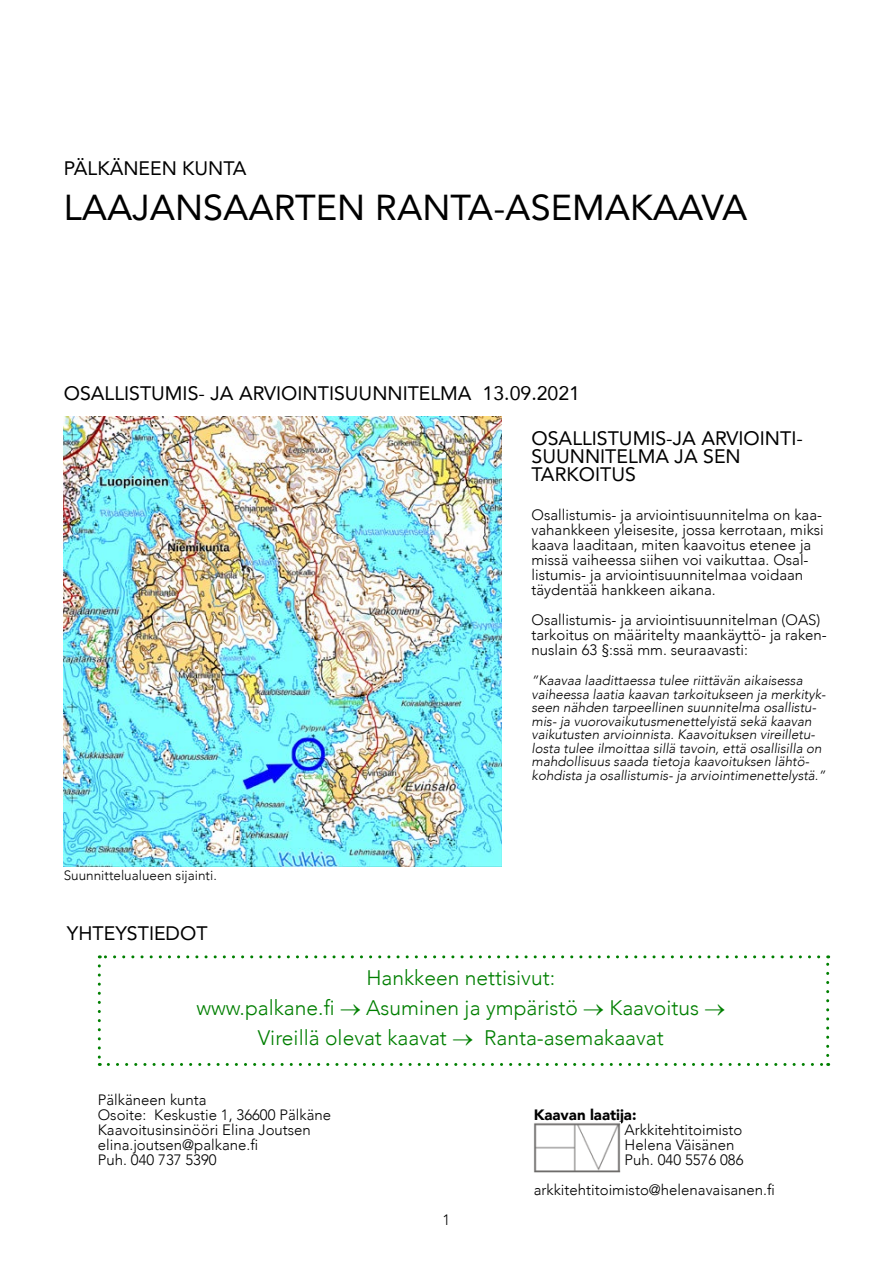
<style>
.page{position:relative;width:893px;height:1263px;background:#fff}
.page>*{position:absolute;margin:0;border:0;box-sizing:border-box;transform-origin:0 0}
.t1{font:36px "Avenir";color:#000}
.t2{font:300 21px/30px "Avenir";color:#007f00;text-align:center}
.t3{font:19.5px/18px "Avenir";color:#000}
.t4{font:300 15px/15px "Avenir";color:#000}
.t5{font:900 15px "Avenir";color:#000}
.t6{font:italic 300 13.5px/13.5px "Avenir";color:#000}
.t7{font:300 13.5px "Avenir";color:#000}
</style>
<div class="page">
<img style="left:64px;top:416px;width:438px;height:450px">
<svg style="left:98px;top:966px;width:3px;height:100px"></svg>
<svg style="left:108px;top:1063px;width:721px;height:3px"></svg>
<svg style="left:826px;top:955px;width:3px;height:100px"></svg>
<svg style="left:99px;top:955px;width:720px;height:3px"></svg>
<img style="left:534px;top:1123px;width:87px;height:49px">
<h3 class="t3" style="left:64px;top:159px;width:184px">PÄLKÄNEEN KUNTA</h3>
<h1 class="t1" style="left:64px;top:179px;width:685px">LAAJANSAARTEN RANTA-ASEMAKAAVA</h1>
<h3 class="t3" style="left:64px;top:384px;width:518px">OSALLISTUMIS- JA ARVIOINTISUUNNITELMA 13.09.2021</h3>
<h3 class="t3" style="left:531px;top:429px;width:273px">OSALLISTUMIS-JA ARVIOINTI-<br>SUUNNITELMA JA SEN<br>TARKOITUS</h3>
<p class="t7" style="left:64px;top:867px;width:155px">Suunnittelualueen sijainti.</p>
<h3 class="t3" style="left:67px;top:924px;width:142px">YHTEYSTIEDOT</h3>
<p class="t4" style="left:531px;top:508px;width:294px">Osallistumis- ja arviointisuunnitelma on kaa&shy;vahankkeen yleisesite, jossa kerrotaan, miksi kaava laaditaan, miten kaavoitus etenee ja missä vaiheessa siihen voi vaikuttaa. Osal&shy;listumis- ja arviointisuunnitelmaa voidaan täydentää hankkeen aikana.</p>
<p class="t4" style="left:531px;top:613px;width:297px">Osallistumis- ja arviointisuunnitelman (OAS) tarkoitus on määritelty maankäyttö- ja raken&shy;nuslain 63 §:ssä mm. seuraavasti:</p>
<p class="t6" style="left:531px;top:674px;width:296px">”Kaavaa laadittaessa tulee riittävän aikaisessa vaiheessa laatia kaavan tarkoitukseen ja merkityk&shy;seen nähden tarpeellinen suunnitelma osallistu&shy;mis- ja vuorovaikutusmenettelyistä sekä kaavan vaikutusten arvioinnista. Kaavoituksen vireilletu&shy;losta tulee ilmoittaa sillä tavoin, että osallisilla on mahdollisuus saada tietoja kaavoituksen lähtö&shy;kohdista ja osallistumis- ja arviointimenettelystä.”</p>
<h2 class="t2" style="left:196px;top:963px;width:530px">Hankkeen nettisivut:<br>www.palkane.fi → Asuminen ja ympäristö → Kaavoitus →<br>Vireillä olevat kaavat → Ranta-asemakaavat</h2>
<p class="t4" style="left:98px;top:1093px;width:235px">Pälkäneen kunta<br>Osoite: Keskustie 1, 36600 Pälkäne<br>Kaavoitusinsinööri Elina Joutsen elina.joutsen@palkane.fi<br>Puh. 040 737 5390</p>
<p class="t4" style="left:443px;top:1213px;width:9px">1</p>
<p class="t5" style="left:534px;top:1102px;width:104px">Kaavan laatija:</p>
<p class="t4" style="left:625px;top:1123px;width:120px">Arkkitehtitoimisto<br>Helena Väisänen<br>Puh. 040 5576 086</p>
<p class="t4" style="left:534px;top:1183px;width:243px">arkkitehtitoimisto@helenavaisanen.fi</p>
</div>
